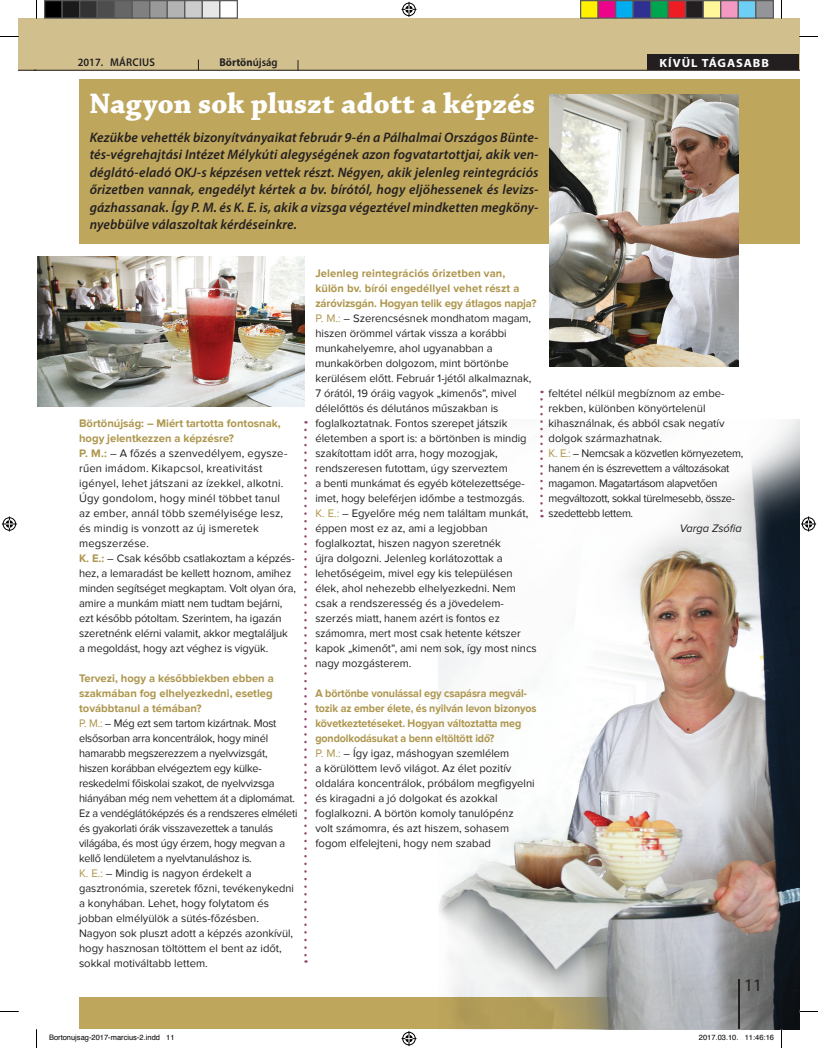
<style>
.page{position:relative;width:818px;height:1048px;background:#fff}
.page>*{position:absolute;margin:0;border:0;box-sizing:border-box;transform-origin:0 0}
.t1{font:30px "Chaparral Pro Bold Subh";letter-spacing:.01em;color:#fff}
.t2{font:17.5px "Myriad Pro";color:#231f20}
.t3{font:italic 600 13.75px/17.5px "Myriad Pro";letter-spacing:.01em;color:#231f20;text-align:justify}
.t4{font:700 11.88px "Myriad Pro";letter-spacing:.08em;color:#fff;scale:1.05 1}
.t5{font:11.25px/15px "Proxima Nova";color:#231f20}
.t6{font:11.25px/15px "Proxima Nova";letter-spacing:-.02em;color:#231f20}
.t7{font:11.25px/15px "Proxima Nova";letter-spacing:-.03em;color:#231f20}
.t8{font:600 11.25px "Myriad Pro";color:#231f20;scale:.95 1}
.t9{font:700 11.25px "Myriad Pro";color:#231f20;scale:.95 1}
.t10{font:italic 11.25px "Proxima Nova";color:#231f20}
.t11{font:7.5px "Helvetica";color:#000}
.s1{font-weight:600}
.s2{font-weight:700;color:#ae964d}
.s3{color:#ae964d}
</style>
<div class="page">
<div style="left:79px;top:997px;width:719px;height:32px;background:#bea65c"></div>
<img style="left:438px;top:419px;width:360px;height:610px">
<div style="left:79px;top:79px;width:719px;height:165px;background:#bea65c"></div>
<div style="left:19px;top:19px;width:779px;height:51px;background:#d1c08d"></div>
<svg style="left:19px;top:70px;width:15px;height:1px"></svg>
<hr style="left:34px;top:70px;width:764px;height:1px;background:#231f20">
<div style="left:646px;top:54px;width:135px;height:16px;background:#231f20"></div>
<div style="left:776px;top:54px;width:22px;height:16px;background:#231f20"></div>
<hr style="left:738px;top:979px;width:1px;height:50px;background:#231f20">
<img style="left:549px;top:95px;width:189px;height:271px">
<img style="left:38px;top:256px;width:267px;height:150px">
<svg style="left:304px;top:430px;width:2px;height:532px"></svg>
<svg style="left:540px;top:399px;width:2px;height:118px"></svg>
<svg style="left:0;top:36px;width:19px;height:1px"></svg>
<svg style="left:798px;top:36px;width:19px;height:1px"></svg>
<svg style="left:0;top:1011px;width:19px;height:1px"></svg>
<svg style="left:798px;top:1010px;width:19px;height:2px"></svg>
<svg style="left:36px;top:0;width:1px;height:19px"></svg>
<svg style="left:36px;top:1029px;width:1px;height:18px"></svg>
<svg style="left:401px;top:2px;width:15px;height:15px"></svg>
<svg style="left:401px;top:1031px;width:15px;height:14px"></svg>
<svg style="left:2px;top:516px;width:15px;height:15px"></svg>
<svg style="left:801px;top:516px;width:14px;height:15px"></svg>
<div style="left:45px;top:1px;width:17px;height:17px;background:#000"></div>
<div style="left:44px;top:0;width:19px;height:19px;border:1px solid #595959"></div>
<div style="left:62px;top:1px;width:18px;height:17px;background:#1a1a1a"></div>
<div style="left:61px;top:0;width:19px;height:19px;border:1px solid #595959"></div>
<div style="left:80px;top:1px;width:17px;height:17px;background:#333"></div>
<div style="left:79px;top:0;width:19px;height:19px;border:1px solid #595959"></div>
<div style="left:97px;top:1px;width:18px;height:17px;background:#4d4d4d"></div>
<div style="left:96px;top:0;width:19px;height:19px;border:1px solid #595959"></div>
<div style="left:115px;top:1px;width:17px;height:17px;background:#666"></div>
<div style="left:114px;top:0;width:19px;height:19px;border:1px solid #595959"></div>
<div style="left:132px;top:1px;width:18px;height:17px;background:#808080"></div>
<div style="left:131px;top:0;width:19px;height:19px;border:1px solid #595959"></div>
<div style="left:150px;top:1px;width:17px;height:17px;background:#999"></div>
<div style="left:149px;top:0;width:19px;height:19px;border:1px solid #595959"></div>
<div style="left:167px;top:1px;width:18px;height:17px;background:#b3b3b3"></div>
<div style="left:166px;top:0;width:19px;height:19px;border:1px solid #595959"></div>
<div style="left:185px;top:1px;width:17px;height:17px;background:#ccc"></div>
<div style="left:184px;top:0;width:19px;height:19px;border:1px solid #595959"></div>
<div style="left:202px;top:1px;width:18px;height:17px;background:#e6e6e6"></div>
<div style="left:201px;top:0;width:19px;height:19px;border:1px solid #595959"></div>
<div style="left:219px;top:0;width:19px;height:19px;border:1px solid #595959"></div>
<div style="left:580px;top:1px;width:17px;height:17px;background:#fff101"></div>
<div style="left:579px;top:0;width:19px;height:19px;border:1px solid #595959"></div>
<div style="left:597px;top:1px;width:18px;height:17px;background:#ed028c"></div>
<div style="left:597px;top:0;width:19px;height:19px;border:1px solid #595959"></div>
<div style="left:615px;top:1px;width:17px;height:17px;background:#00aeef"></div>
<div style="left:614px;top:0;width:19px;height:19px;border:1px solid #595959"></div>
<div style="left:632px;top:1px;width:18px;height:17px;background:#2e3092"></div>
<div style="left:632px;top:0;width:19px;height:19px;border:1px solid #595959"></div>
<div style="left:650px;top:1px;width:17px;height:17px;background:#00a54f"></div>
<div style="left:649px;top:0;width:19px;height:19px;border:1px solid #595959"></div>
<div style="left:667px;top:1px;width:18px;height:17px;background:#ee1d23"></div>
<div style="left:667px;top:0;width:19px;height:19px;border:1px solid #595959"></div>
<div style="left:685px;top:1px;width:17px;height:17px;background:#231f20"></div>
<div style="left:684px;top:0;width:19px;height:19px;border:1px solid #595959"></div>
<div style="left:702px;top:1px;width:18px;height:17px;background:#fff79a"></div>
<div style="left:702px;top:0;width:19px;height:19px;border:1px solid #595959"></div>
<div style="left:720px;top:1px;width:17px;height:17px;background:#f499c2"></div>
<div style="left:719px;top:0;width:19px;height:19px;border:1px solid #595959"></div>
<div style="left:737px;top:1px;width:18px;height:17px;background:#6bcff6"></div>
<div style="left:737px;top:0;width:19px;height:19px;border:1px solid #595959"></div>
<div style="left:755px;top:1px;width:17px;height:17px;background:#939598"></div>
<div style="left:754px;top:0;width:19px;height:19px;border:1px solid #595959"></div>
<p class="t8" style="left:78px;top:55px;width:42px">2017. MÁRCIUS</p>
<p class="t9" style="left:219px;top:55px;width:63px">BÖRTÖN<span class="s1">újság</span></p>
<p class="t4" style="left:659px;top:55px;width:74px">KÍVÜL TÁGASABB</p>
<h1 class="t1" style="left:90px;top:87px;width:446px">Nagyon sok pluszt adott a képzés</h1>
<p class="t3" style="left:90px;top:128px;width:450px">Kezükbe vehették bizonyítványaikat február 9-én a Pálhalmai Országos Bünte&shy;tés-végrehajtási Intézet Mélykúti alegységének azon fogvatartottjai, akik ven&shy;déglátó-eladó OKJ-s képzésen vettek részt. Négyen, akik jelenleg reintegrációs őrizetben vannak, engedélyt kértek a bv. bírótól, hogy eljöhessenek és levizs&shy;gázhassanak. Így P. M. és K. E. is, akik a vizsga végeztével mindketten megkön - nyebbülve válaszoltak kérdéseinkre.</p>
<p class="t5" style="left:79px;top:415px;width:218px"><span class="s2">Börtönújság: – Miért tartotta fontosnak, hogy jelentkezzen a képzésre?<br>P. M.:</span> – A főzés a szenvedélyem, egysze&shy;rűen imádom. Kikapcsol, kreativitást igényel, lehet játszani az ízekkel, alkotni.<br>Úgy gondolom, hogy minél többet tanul<br>az ember, annál több személyisége lesz, és mindig is vonzott az új ismeretek megszerzése.<br><span class="s2">K. E.:</span> – Csak később csatlakoztam a képzés&shy;hez, a lemaradást be kellett hoznom, amihez minden segítséget megkaptam. Volt olyan óra, amire a munkám miatt nem tudtam bejárni, ezt később pótoltam. Szerintem, ha igazán szeretnénk elérni valamit, akkor megtaláljuk a megoldást, hogy azt véghez is vigyük.</p>
<p class="t6" style="left:79px;top:670px;width:220px"><span class="s2">Tervezi, hogy a későbbiekben ebben a szakmában fog elhelyezkedni, esetleg továbbtanul a témában?<br></span><span class="s3">P. M.:</span> – Még ezt sem tartom kizártnak. Most elsősorban arra koncentrálok, hogy minél hamarabb megszerezzem a nyelvvizsgát, hiszen korábban elvégeztem egy külke&shy;reskedelmi főiskolai szakot, de nyelvvizsga hiányában még nem vehettem át a diplomámat.<br>Ez a vendéglátóképzés és a rendszeres elméleti és gyakorlati órák visszavezettek a tanulás világába, és most úgy érzem, hogy megvan a kellő lendületem a nyelvtanuláshoz is.<br><span class="s3">K. E.:</span> – Mindig is nagyon érdekelt a gasztronómia, szeretek főzni, tevékenykedni a konyhában. Lehet, hogy folytatom és jobban elmélyülök a sütés-főzésben.<br>Nagyon sok pluszt adott a képzés azonkívül, hogy hasznosan töltöttem el bent az időt, sokkal motiváltabb lettem.</p>
<p class="t5" style="left:315px;top:265px;width:223px"><span class="s2">Jelenleg reintegrációs őrizetben van, külön bv. bírói engedéllyel vehet részt a záróvizsgán. Hogyan telik egy átlagos napja?<br></span><span class="s3">P. M.:</span> – Szerencsésnek mondhatom magam, hiszen örömmel vártak vissza a korábbi munkahelyemre, ahol ugyanabban a munkakörben dolgozom, mint börtönbe kerülésem előtt. Február 1-jétől alkalmaznak, 7 órától, 19 óráig vagyok „kimenős”, mivel délelőttös és délutános műszakban is foglalkoztatnak. Fontos szerepet játszik életemben a sport is: a börtönben is mindig szakítottam időt arra, hogy mozogjak, rendszeresen futottam, úgy szerveztem<br>a benti munkámat és egyéb kötelezettsége&shy;imet, hogy beleférjen időmbe a testmozgás.<br><span class="s3">K. E.:</span> – Egyelőre még nem találtam munkát, éppen most ez az, ami a legjobban foglalkoztat, hiszen nagyon szeretnék<br>újra dolgozni. Jelenleg korlátozottak a lehetőségeim, mivel egy kis településen élek, ahol nehezebb elhelyezkedni. Nem csak a rendszeresség és a jövedelem&shy;szerzés miatt, hanem azért is fontos ez számomra, mert most csak hetente kétszer kapok „kimenőt”, ami nem sok, így most nincs nagy mozgásterem.</p>
<p class="t5" style="left:315px;top:685px;width:223px"><span class="s2">A börtönbe vonulással egy csapásra megvál&shy;tozik az ember élete, és nyilván levon bizonyos következtetéseket. Hogyan változtatta meg gondolkodásukat a benn eltöltött idő?<br></span><span class="s3">P. M.:</span> – Így igaz, máshogyan szemlélem<br>a körülöttem levő világot. Az élet pozitív oldalára koncentrálok, próbálom megfigyelni és kiragadni a jó dolgokat és azokkal foglalkozni. A börtön komoly tanulópénz<br>volt számomra, és azt hiszem, sohasem fogom elfelejteni, hogy nem szabad</p>
<p class="t7" style="left:548px;top:385px;width:196px">feltétel nélkül megbíznom az embe&shy;rekben, különben könyörtelenül kihasználnak, és abból csak negatív dolgok származhatnak.<br><span class="s3">K. E.:</span> – Nemcsak a közvetlen környezetem, hanem én is észrevettem a változásokat magamon. Magatartásom alapvetően megváltozott, sokkal türelmesebb, össze&shy;szedettebb lettem.</p>
<p class="t10" style="left:679px;top:523px;width:63px">Varga Zsófia</p>
<h2 class="t2" style="left:743px;top:974px;width:19px">11</h2>
<p class="t11" style="left:49px;top:1031px;width:127px">Bortonujsag-2017-marcius-2.indd 11</p>
<p class="t11" style="left:698px;top:1031px;width:77px">2017.03.10. 11:46:16</p>
</div>
